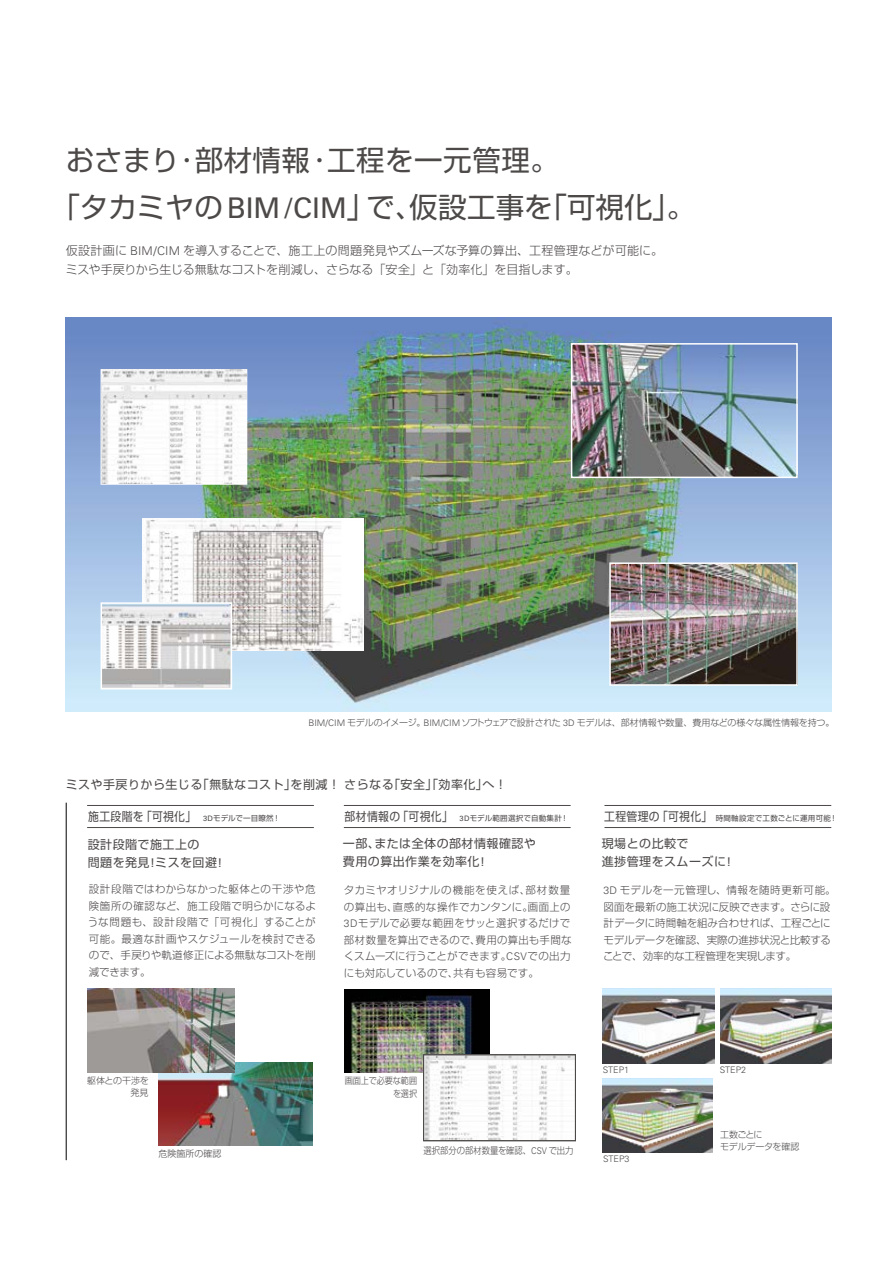
<style>
.page{position:relative;width:893px;height:1263px;background:#fff}
.page>*{position:absolute;margin:0;border:0;box-sizing:border-box;transform-origin:0 0}
.t1{font:28.5px/46.5px "Shin Go Pro";letter-spacing:.015em;color:#4c4948}
.t2{font:12px/18px "Shin Go Pro";letter-spacing:.04em;color:#4d4949}
.t3{font:300 12px/19.5px "Shin Go Pro";letter-spacing:.005em;color:#4d4949}
.t4{font:12px "Shin Go Pro";letter-spacing:.04em;color:#4d4949;scale:.9 1}
.t5{font:300 10.5px/16.5px "Shin Go Pro";letter-spacing:.01em;color:#4d4949;text-align:justify}
.t6{font:300 10.5px/16.5px "Shin Go Pro";letter-spacing:.03em;color:#4d4949}
.t7{font:300 9.3px "Shin Go Pro";color:#4d4949;scale:.9 1}
.t8{font:300 9px/12px "Shin Go Pro";letter-spacing:-.015em;color:#4d4949;text-align:right}
.t9{font:300 9px "Univers LT Pro 45";color:#4d4949}
.t10{font:300 9px/12.8px "Shin Go Pro";letter-spacing:-.015em;color:#4d4949;text-align:right;scale:.9 1}
.t11{font:7.5px "Shin Go Pro";letter-spacing:.03em;color:#4d4949}
.s1{font-family:"Univers LT Pro 55 Roman"}
.s2{font-family:"Univers LT Pro 45"}
.s3{font-family:"Univers LT Pro 55 Roman";font-size:7.5px}
.s4{font-size:7.5px}
.s5{font-size:12px}
</style>
<div class="page">
<hr style="left:66px;top:803px;width:1px;height:357px;background:#000">
<img style="left:158px;top:1062px;width:155px;height:83px">
<img style="left:88px;top:989px;width:147px;height:83px">
<img style="left:344px;top:990px;width:145px;height:82px">
<img style="left:425px;top:1057px;width:149px;height:82px">
<img style="left:66px;top:317px;width:765px;height:395px">
<img style="left:574px;top:346px;width:221px;height:129px">
<div style="left:571px;top:343px;width:227px;height:135px;border:2px solid #fff"></div>
<img style="left:142px;top:518px;width:222px;height:133px">
<img style="left:104px;top:605px;width:125px;height:81px">
<div style="left:101px;top:602px;width:131px;height:87px;border:2px solid #fff"></div>
<img style="left:612px;top:565px;width:183px;height:118px">
<div style="left:609px;top:562px;width:189px;height:124px;border:2px solid #fff"></div>
<hr style="left:87px;top:805px;width:227px;height:1px;background:#4d4949">
<hr style="left:87px;top:827px;width:227px;height:1px;background:#4d4949">
<hr style="left:344px;top:827px;width:227px;height:1px;background:#4d4949">
<hr style="left:344px;top:805px;width:227px;height:1px;background:#4d4949">
<hr style="left:604px;top:827px;width:227px;height:1px;background:#4d4949">
<hr style="left:604px;top:805px;width:227px;height:1px;background:#4d4949">
<div style="left:423px;top:1055px;width:153px;height:86px;border:1px solid #4d4949"></div>
<img style="left:603px;top:989px;width:111px;height:74px">
<img style="left:720px;top:989px;width:111px;height:74px">
<img style="left:602px;top:1078px;width:111px;height:74px">
<img style="left:101px;top:370px;width:146px;height:114px">
<h1 class="t1" style="left:51px;top:134px;width:645px;text-indent:14px">おさまり･部材情報･工程を一元管理。<br>「タカミヤの<span class="s1">BIM/CIM</span>」で、仮設工事を「可視化」。</h1>
<p class="t3" style="left:66px;top:239px;width:599px">仮設計画に <span class="s2">BIM/CIM</span> を導入することで、施工上の問題発見やズムーズな予算の算出、工程管理などが可能に。ミスや手戻りから生じる無駄なコストを削減し、さらなる「安全」と「効率化」を目指します。</p>
<p class="t8" style="left:308px;top:715px;width:528px"><span class="s2">BIM/CIM</span> モデルのイメージ。<span class="s2">BIM/CIM</span>ソフトウェアで設計された <span class="s2">3D</span> モデルは、部材情報や数量、費用などの様々な属性情報を持つ。</p>
<p class="t2" style="left:66px;top:774px;width:443px">ミスや手戻りから生じる｢無駄なコスト｣を削減！さらなる｢安全｣｢効率化｣へ！</p>
<p class="t4" style="left:88px;top:806px;width:215px">施工段階を「可視化」 <span class="s3">3D</span><span class="s4">モデルで一目瞭然！</span></p>
<p class="t11" style="left:344px;top:812px;width:225px"><span class="s5">部材情報の「可視化」</span> <span class="s1">3D</span>モデル範囲選択で自動集計！</p>
<p class="t2" style="left:88px;top:834px;width:136px">設計段階で施工上の<br>問題を発見<span class="s1">!</span>ミスを回避<span class="s1">!</span></p>
<p class="t5" style="left:88px;top:880px;width:230px">設計段階ではわからなかった躯体との干渉や危険箇所の確認など、施工段階で明らかになるような問題も、設計段階で「可視化」することが可能。最適な計画やスケジュールを検討できるので、手戻りや軌道修正による無駄なコストを削減できます。</p>
<p class="t2" style="left:343px;top:833px;width:195px">一部､または全体の部材情報確認や費用の算出作業を効率化<span class="s1">!</span></p>
<p class="t6" style="left:344px;top:880px;width:229px">タカミヤオリジナルの機能を使えば、部材数量の算出も、直感的な操作でカンタンに。画面上の<br><span class="s2">3D</span>モデルで必要な範囲をサッと選択するだけで部材数量を算出できるので、費用の算出も手間なくスムーズに行うことができます。<span class="s2">CSV</span>での出力にも対応しているので、共有も容易です。</p>
<p class="t11" style="left:604px;top:812px;width:235px"><span class="s5">工程管理の「可視化」</span>時間軸設定で工数ごとに運用可能！</p>
<p class="t2" style="left:602px;top:833px;width:131px">現場との比較で<br>進捗管理をスムーズに<span class="s1">!</span></p>
<p class="t5" style="left:603px;top:881px;width:234px;text-align:left"><span class="s2">3D</span> モデルを一元管理し、情報を随時更新可能。図面を最新の施工状況に反映できます。さらに設計データに時間軸を組み合わせれば、工程ごとにモデルデータを確認、実際の進捗状況と比較することで、効率的な工程管理を実現します。</p>
<p class="t8" style="left:87px;top:1073px;width:63px">躯体との干渉を発見</p>
<p class="t10" style="left:345px;top:1073px;width:82px">画面上で必要な範囲を選択</p>
<p class="t8" style="left:158px;top:1147px;width:65px">危険箇所の確認</p>
<p class="t7" style="left:423px;top:1143px;width:168px">選択部分の部材数量を確認、<span class="s2">CSV</span> で出力</p>
<p class="t9" style="left:603px;top:1065px;width:28px">STEP1</p>
<p class="t9" style="left:720px;top:1065px;width:28px">STEP2</p>
<p class="t9" style="left:603px;top:1154px;width:28px">STEP3</p>
<p class="t8" style="left:720px;top:1127px;width:81px;line-height:12.8px;text-align:left">工数ごとに<br>モデルデータを確認</p>
</div>
